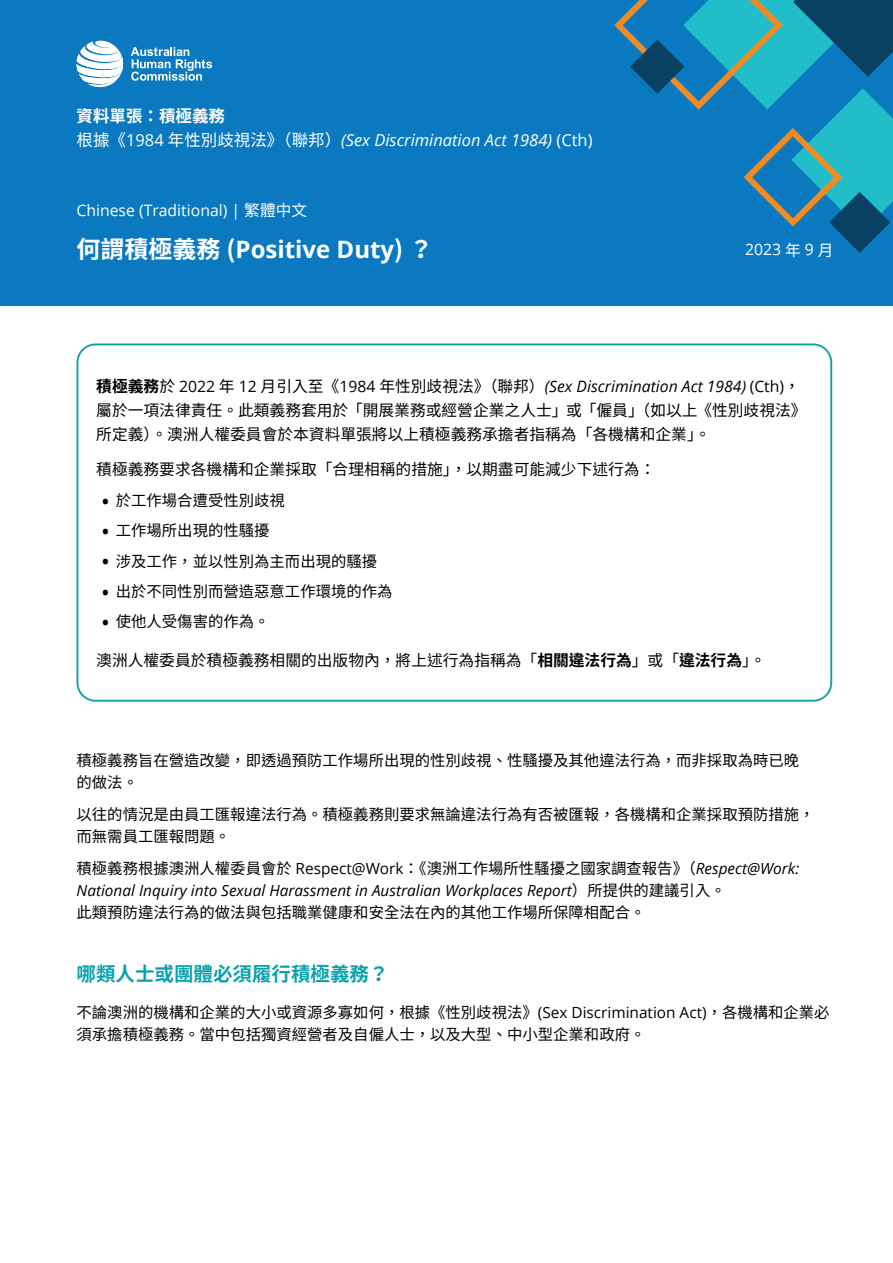
<style>
.page{position:relative;width:893px;height:1263px;background:#fff}
.page>*{position:absolute;margin:0;border:0;box-sizing:border-box;transform-origin:0 0}
.t1{font:700 24px "Open Sans";color:#fff}
.t2{font:700 19.5px "Noto Sans CJ Ktc";color:#0ba2ab}
.t3{font:italic 16.5px "Open Sans";color:#fff}
.t4{font:700 16.5px "Noto Sans CJ Ktc";color:#fff}
.t5{font:15.75px/24px "Noto Sans CJ Ktc";color:#000}
.t6{font:italic 15.75px "Open Sans";color:#000}
.t7{font:15.75px "Open Sans";color:#fff}
.t8{font:15.3px/21.8px "Noto Sans CJ Ktc";color:#000}
.t9{font:italic 15.3px "Open Sans";color:#000}
.s1{font-family:"Noto Sans CJ Ktc";font-style:normal}
.s2{font-style:normal}
.s3{font-family:"Noto Sans CJ Ktc"}
.s4{font-family:"Noto Sans CJ Ktc";font-weight:700;font-style:normal}
.s5{font-family:"Open Sans";font-weight:700;font-size:18px}
.s6{font-weight:700}
.s7{font-family:"Open Sans"}
.s8{font-family:"Open Sans";font-style:italic}
</style>
<div class="page">
<div style="left:0;top:0;width:893px;height:306px;background:#0b79bf"></div>
<svg style="left:614px;top:0;width:279px;height:253px"></svg>
<div style="left:77px;top:343px;width:755px;height:359px;border:2px solid #0ba2ab;border-radius:18px"></div>
<svg style="left:77px;top:41px;width:46px;height:46px"></svg>
<svg style="left:131px;top:47px;width:81px;height:34px"></svg>
<p class="t4" style="left:77px;top:107px;width:150px">資料單張：積極義務</p>
<p class="t3" style="left:77px;top:128px;width:518px"><span class="s1">根據《</span><span class="s2">1984</span> <span class="s1">年性別歧視法》（聯邦）</span>(Sex Discrimination Act 1984) <span class="s2">(Cth)</span></p>
<p class="t7" style="left:77px;top:199px;width:232px">Chinese (Traditional) | <span class="s3">繁體中文</span></p>
<h1 class="t1" style="left:77px;top:232px;width:358px"><span class="s3">何謂積極義務 (</span>Positive Duty<span class="s3">) ？</span></h1>
<p class="t7" style="left:745px;top:239px;width:90px">2023 <span class="s3">年</span> 9 <span class="s3">月</span></p>
<p class="t6" style="left:96px;top:375px;width:705px"><span class="s4">積極義務</span><span class="s1">於</span> <span class="s2">2022</span> <span class="s1">年</span> <span class="s2">12</span> <span class="s1">月引入至《</span><span class="s2">1984</span> <span class="s1">年性別歧視法》（聯邦）</span>(Sex Discrimination Act 1984) <span class="s2">(Cth)</span><span class="s1">，</span></p>
<p class="t5" style="left:96px;top:399px;width:712px">屬於一項法律責任。此類義務套用於「開展業務或經營企業之人士」或「僱員」（如以上《性別歧視法》所定義）。澳洲人權委員會於本資料單張將以上積極義務承擔者指稱為「各機構和企業」。</p>
<p class="t5" style="left:96px;top:457px;width:561px">積極義務要求各機構和企業採取「合理相稱的措施」，以期盡可能減少下述行為：</p>
<p class="t8" style="left:102px;top:490px;width:184px"><span class="s5">•</span> 於工作場合遭受性別歧視</p>
<p class="t8" style="left:102px;top:520px;width:169px"><span class="s5">•</span> 工作場所出現的性騷擾</p>
<p class="t8" style="left:102px;top:550px;width:276px"><span class="s5">•</span> 涉及工作，並以性別為主而出現的騷擾</p>
<p class="t8" style="left:102px;top:581px;width:292px"><span class="s5">•</span> 出於不同性別而營造惡意工作環境的作為</p>
<p class="t8" style="left:102px;top:611px;width:169px"><span class="s5">•</span> 使他人受傷害的作為。</p>
<p class="t5" style="left:96px;top:648px;width:671px">澳洲人權委員於積極義務相關的出版物內，將上述行為指稱為「<span class="s6">相關違法行為</span>」或「<span class="s6">違法行為</span>」。</p>
<p class="t8" style="left:77px;top:750px;width:724px">積極義務旨在營造改變，即透過預防工作場所出現的性別歧視、性騷擾及其他違法行為，而非採取為時已晚的做法。</p>
<p class="t8" style="left:77px;top:804px;width:740px">以往的情況是由員工匯報違法行為。積極義務則要求無論違法行為有否被匯報，各機構和企業採取預防措施，而無需員工匯報問題。</p>
<p class="t8" style="left:77px;top:858px;width:724px">積極義務根據澳洲人權委員會於 <span class="s7">Respect@Work</span>：《澳洲工作場所性騷擾之國家調查報告》（<span class="s8">Respect@Work:</span></p>
<p class="t9" style="left:77px;top:880px;width:651px">National Inquiry into Sexual Harassment in Australian Workplaces Report<span class="s1">）所提供的建議引入。</span></p>
<p class="t8" style="left:77px;top:902px;width:570px">此類預防違法行為的做法與包括職業健康和安全法在內的其他工作場所保障相配合。</p>
<p class="t2" style="left:77px;top:963px;width:313px">哪類人士或團體必須履行積極義務？</p>
<p class="t8" style="left:77px;top:1002px;width:755px">不論澳洲的機構和企業的大小或資源多寡如何，根據《性別歧視法》<span class="s7">(Sex Discrimination Act)</span>，各機構和企業必須承擔積極義務。當中包括獨資經營者及自僱人士，以及大型、中小型企業和政府。</p>
</div>
